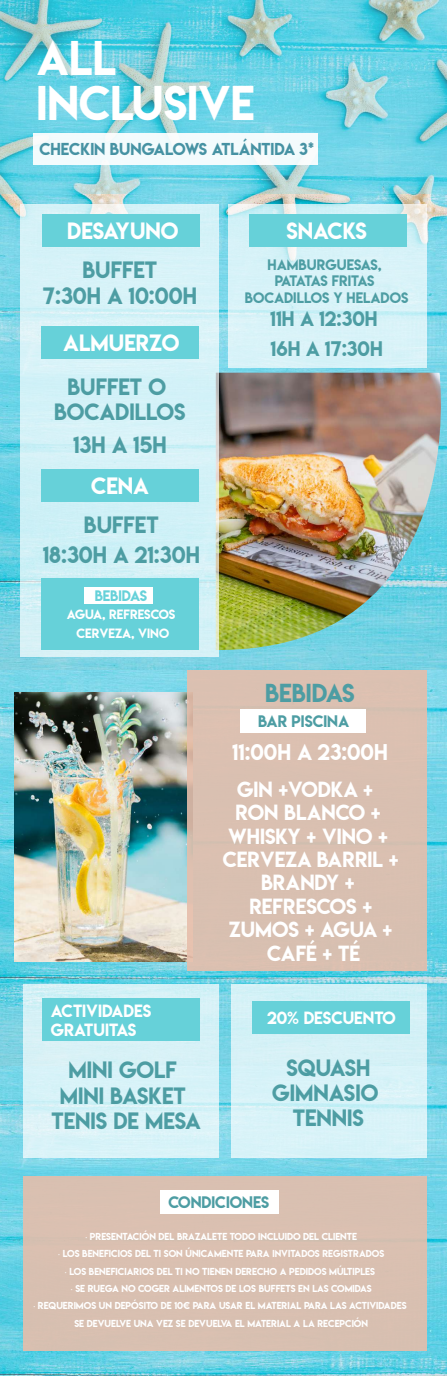
<style>
.page{position:relative;width:447px;height:1376px;background:#fff}
.page>*{position:absolute;margin:0;border:0;box-sizing:border-box;transform-origin:0 0}
.t1{font:43.28px/45px "Lemon Milk";color:#fff}
.t2{font:23.1px "Lemon Milk";color:#4d9da3}
.t3{font:21px/25.2px "Lemon Milk";color:#4d9da3;text-align:center}
.t4{font:21px "Lemon Milk";color:#fff}
.t5{font:20.25px "Lemon Milk";color:#fff}
.t6{font:19.5px/23.4px "Lemon Milk";color:#fff;text-align:center}
.t7{font:18.75px "Lemon Milk";color:#4d9da3}
.t8{font:15.75px/18.5px "Lemon Milk";color:#fff}
.t9{font:15.38px "Lemon Milk";color:#4692a3}
.t10{font:14.85px "Lemon Milk";color:#4d9da3}
.t11{font:13.5px/16.2px "Lemon Milk";color:#4d9da3;text-align:center}
.t12{font:13.5px "Lemon Milk";color:#66d1d9}
.t13{font:12px/18.8px "Lemon Milk";color:#fff;text-align:center}
.t14{font:9px/17.2px "Lemon Milk";color:#fff;text-align:center}
.s1{font-family:"Myriad Pro"}
</style>
<div class="page">
<img style="left:0;top:193px;width:446px;height:1182px">
<img style="left:219px;top:373px;width:227px;height:278px">
<img style="left:14px;top:692px;width:173px;height:269px">
<svg style="left:0;top:0;width:446px;height:193px;background:#6ccfdf"></svg>
<div style="left:33px;top:133px;width:285px;height:32px;background:#f3fbfd"></div>
<div style="left:21px;top:204px;width:198px;height:453px;background:#d5f2f8"></div>
<svg style="left:228px;top:204px;width:199px;height:163px;background:#d7f2f7"></svg>
<div style="left:42px;top:214px;width:158px;height:33px;background:#66d1d9"></div>
<div style="left:249px;top:214px;width:157px;height:33px;background:#66d1d9"></div>
<div style="left:41px;top:326px;width:157px;height:33px;background:#66d1d9"></div>
<div style="left:41px;top:469px;width:157px;height:33px;background:#66d1d9"></div>
<div style="left:41px;top:578px;width:157px;height:72px;background:#66d1d9"></div>
<div style="left:85px;top:587px;width:67px;height:16px;background:#fff"></div>
<div style="left:187px;top:670px;width:240px;height:300px;background:#dac0b1"></div>
<div style="left:241px;top:709px;width:125px;height:24px;background:#fff"></div>
<div style="left:24px;top:984px;width:195px;height:173px;background:#d8f2f8"></div>
<div style="left:42px;top:998px;width:158px;height:43px;background:#66d1d9"></div>
<div style="left:231px;top:984px;width:196px;height:173px;background:#d7f2f8"></div>
<div style="left:252px;top:1001px;width:158px;height:32px;background:#66d1d9"></div>
<div style="left:24px;top:1175px;width:403px;height:175px;background:#d9c0b1"></div>
<div style="left:160px;top:1190px;width:118px;height:24px;background:#fff"></div>
<h1 class="t1" style="left:36px;top:36px;width:219px">ALL<br>INCLUSIVE</h1>
<h3 class="t9" style="left:39px;top:138px;width:276px">CHECKIN BUNGALOWS ATLÁNTIDA 3*</h3>
<h3 class="t4" style="left:67px;top:216px;width:113px">DESAYUNO</h3>
<h3 class="t3" style="left:43px;top:257px;width:155px">BUFFET<br>7:30H A 10:00H</h3>
<h3 class="t11" style="left:245px;top:257px;width:165px">HAMBURGUESAS,<br>PATATAS FRITAS<br>BOCADILLOS Y HELADOS</h3>
<h3 class="t7" style="left:270px;top:305px;width:109px">11H A 12:30H</h3>
<h3 class="t4" style="left:286px;top:216px;width:82px">SNACKS</h3>
<h3 class="t4" style="left:63px;top:328px;width:117px">ALMUERZO</h3>
<h3 class="t7" style="left:270px;top:335px;width:114px">16H A 17:30H</h3>
<h3 class="t3" style="left:54px;top:374px;width:133px">BUFFET O<br>BOCADILLOS</h3>
<h3 class="t3" style="left:73px;top:432px;width:95px">13H A 15H</h3>
<h3 class="t4" style="left:91px;top:471px;width:59px">CENA</h3>
<h3 class="t3" style="left:43px;top:509px;width:159px;line-height:30.1px">BUFFET<br>18:30H A 21:30H</h3>
<h3 class="t12" style="left:95px;top:585px;width:54px">BEBIDAS</h3>
<h3 class="t13" style="left:67px;top:605px;width:110px">AGUA, REFRESCOS<br>CERVEZA, VINO</h3>
<h2 class="t2" style="left:265px;top:676px;width:91px">BEBIDAS</h2>
<h3 class="t10" style="left:258px;top:711px;width:93px">BAR PISCINA</h3>
<h3 class="t5" style="left:232px;top:738px;width:157px">11:00H A 23:00H</h3>
<h3 class="t6" style="left:223px;top:777px;width:177px">GIN +VODKA +<br>RON BLANCO +<br>WHISKY + VINO +<br>CERVEZA BARRIL +<br>BRANDY +<br>REFRESCOS +<br>ZUMOS + AGUA +<br>CAFÉ + TÉ</h3>
<h3 class="t8" style="left:51px;top:1001px;width:102px">ACTIVIDADES<br>GRATUITAS</h3>
<h3 class="t8" style="left:267px;top:1008px;width:130px">20% DESCUENTO</h3>
<h3 class="t3" style="left:51px;top:1057px;width:151px">MINI GOLF<br>MINI BASKET<br>TENIS DE MESA</h3>
<h3 class="t3" style="left:272px;top:1054px;width:107px">SQUASH<br>GIMNASIO<br>TENNIS</h3>
<h3 class="t10" style="left:168px;top:1191px;width:102px">CONDICIONES</h3>
<p class="t14" style="left:33px;top:1228px;width:374px"><span class="s1">·</span> PRESENTACIÓN DEL BRAZALETE TODO INCLUIDO DEL CLIENTE<br><span class="s1">·</span> LOS BENEFICIOS DEL TI SON ÚNICAMENTE PARA INVITADOS REGISTRADOS<br><span class="s1">·</span> LOS BENEFICIARIOS DEL TI NO TIENEN DERECHO A PEDIDOS MÚLTIPLES<br><span class="s1">·</span> SE RUEGA NO COGER ALIMENTOS DE LOS BUFFETS EN LAS COMIDAS<br><span class="s1">·</span> REQUERIMOS UN DEPÓSITO DE 10€ PARA USAR EL MATERIAL PARA LAS ACTIVIDADES SE DEVUELVE UNA VEZ SE DEVUELVA EL MATERIAL A LA RECEPCIÓN</p>
</div>
